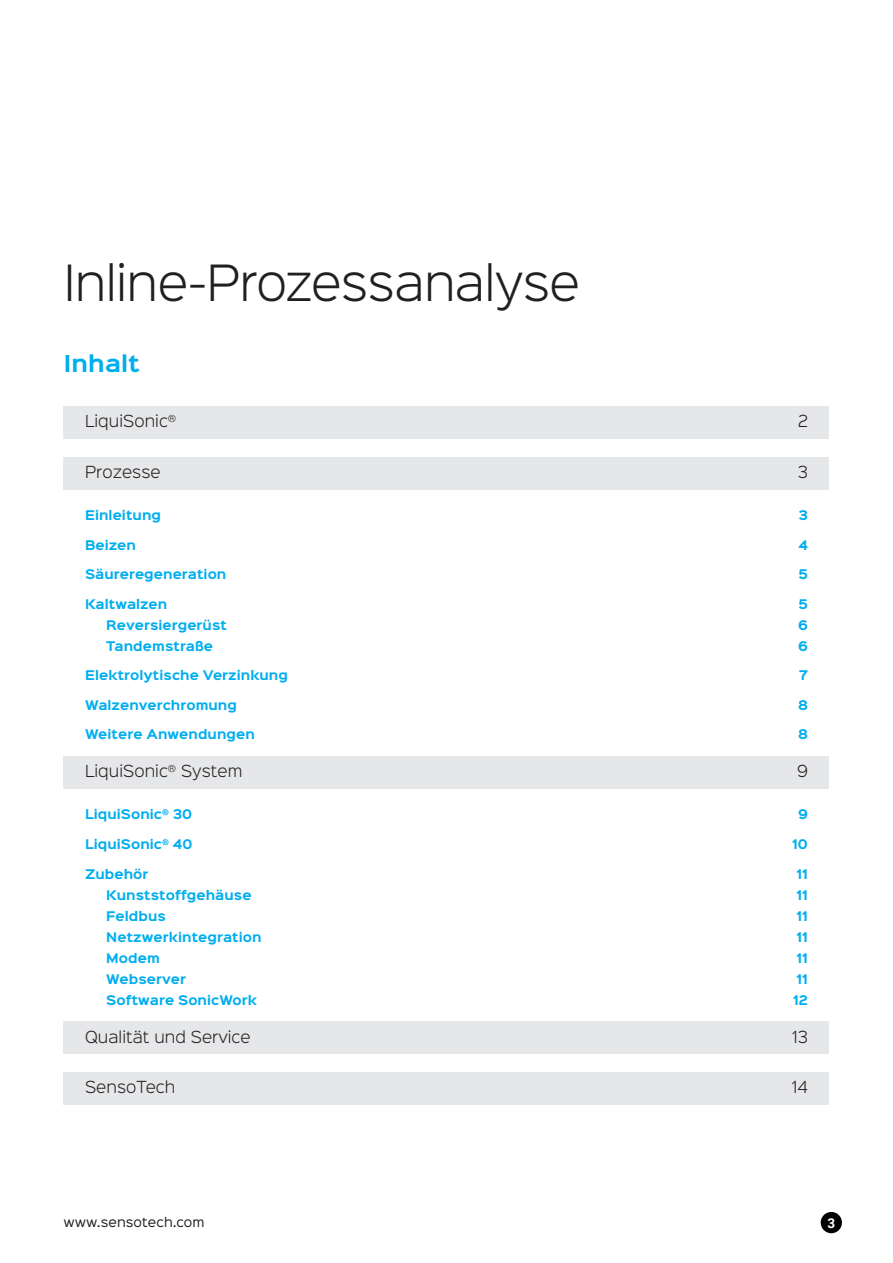
<style>
.page{position:relative;width:893px;height:1263px;background:#fff}
.page>*{position:absolute;margin:0;border:0;box-sizing:border-box;transform-origin:0 0}
.Inhalt_überschrift{font:300 45px "Sinkin Sans 300";letter-spacing:-.015em;color:#231f20}
.Titel_Inhalt{font:700 21px "Sinkin Sans 700";letter-spacing:.01em;color:#00aeef}
.t1{font:300 15px "Sinkin Sans 300";letter-spacing:.005em;color:#231f20}
.t2{font:700 13.5px "Roboto";color:#fff}
.t3{font:700 12px "Sinkin Sans 700";letter-spacing:.005em;color:#00aeef}
.t4{font:12px "Sinkin Sans 400";letter-spacing:.01em;color:#231f20}
</style>
<div class="page">
<div style="left:64px;top:406px;width:765px;height:32px;background:#e6e7e9"></div>
<div style="left:64px;top:457px;width:765px;height:32px;background:#e6e7e9"></div>
<div style="left:64px;top:756px;width:765px;height:32px;background:#e6e7e9"></div>
<div style="left:64px;top:1022px;width:765px;height:32px;background:#e6e7e9"></div>
<div style="left:64px;top:1073px;width:765px;height:32px;background:#e6e7e9"></div>
<div style="left:821px;top:1212px;width:21px;height:21px;background:#000002;border-radius:50%"></div>
<p class="Inhalt_überschrift" style="left:64px;top:246px;width:518px">Inline-Prozessanalyse</p>
<p class="Titel_Inhalt" style="left:64px;top:353px;width:77px">Inhalt</p>
<p class="t1" style="left:85px;top:409px;width:93px">LiquiSonic<sup>®</sup></p>
<p class="t1" style="left:798px;top:409px;width:11px">2</p>
<p class="t1" style="left:85px;top:460px;width:77px">Prozesse</p>
<p class="t1" style="left:798px;top:460px;width:12px">3</p>
<p class="t3" style="left:85px;top:509px;width:77px">Einleitung</p>
<p class="t3" style="left:798px;top:509px;width:11px">3</p>
<p class="t3" style="left:85px;top:538px;width:52px">Beizen</p>
<p class="t3" style="left:798px;top:538px;width:11px">4</p>
<p class="t3" style="left:85px;top:568px;width:143px">Säureregeneration</p>
<p class="t3" style="left:798px;top:568px;width:11px">5</p>
<p class="t3" style="left:85px;top:597px;width:84px">Kaltwalzen</p>
<p class="t3" style="left:798px;top:597px;width:11px">5</p>
<p class="t3" style="left:106px;top:618px;width:122px">Reversiergerüst</p>
<p class="t3" style="left:798px;top:618px;width:11px">6</p>
<p class="t3" style="left:106px;top:639px;width:108px">Tandemstraße</p>
<p class="t3" style="left:798px;top:639px;width:11px">6</p>
<p class="t3" style="left:85px;top:669px;width:204px">Elektrolytische Verzinkung</p>
<p class="t3" style="left:799px;top:669px;width:10px">7</p>
<p class="t3" style="left:85px;top:698px;width:153px">Walzenverchromung</p>
<p class="t3" style="left:798px;top:698px;width:11px">8</p>
<p class="t3" style="left:85px;top:728px;width:171px">Weitere Anwendungen</p>
<p class="t3" style="left:798px;top:728px;width:11px">8</p>
<p class="t1" style="left:85px;top:759px;width:159px">LiquiSonic<sup>®</sup> System</p>
<p class="t1" style="left:797px;top:759px;width:12px">9</p>
<p class="t3" style="left:85px;top:808px;width:109px">LiquiSonic<sup>®</sup> 30</p>
<p class="t3" style="left:798px;top:808px;width:11px">9</p>
<p class="t3" style="left:85px;top:838px;width:109px">LiquiSonic<sup>®</sup> 40</p>
<p class="t3" style="left:792px;top:838px;width:17px">10</p>
<p class="t3" style="left:85px;top:867px;width:65px">Zubehör</p>
<p class="t3" style="left:796px;top:867px;width:13px">11</p>
<p class="t3" style="left:106px;top:888px;width:147px">Kunststoffgehäuse</p>
<p class="t3" style="left:796px;top:888px;width:13px">11</p>
<p class="t3" style="left:106px;top:909px;width:61px">Feldbus</p>
<p class="t3" style="left:796px;top:909px;width:13px">11</p>
<p class="t3" style="left:106px;top:930px;width:157px">Netzwerkintegration</p>
<p class="t3" style="left:796px;top:930px;width:13px">11</p>
<p class="t3" style="left:106px;top:951px;width:55px">Modem</p>
<p class="t3" style="left:796px;top:951px;width:13px">11</p>
<p class="t3" style="left:106px;top:972px;width:81px">Webserver</p>
<p class="t3" style="left:796px;top:972px;width:13px">11</p>
<p class="t3" style="left:106px;top:993px;width:152px">Software SonicWork</p>
<p class="t3" style="left:793px;top:993px;width:16px">12</p>
<p class="t1" style="left:85px;top:1024px;width:167px">Qualität und Service</p>
<p class="t1" style="left:792px;top:1024px;width:17px">13</p>
<p class="t1" style="left:85px;top:1075px;width:92px">SensoTech</p>
<p class="t1" style="left:792px;top:1075px;width:18px">14</p>
<p class="t4" style="left:64px;top:1212px;width:142px">www.sensotech.com</p>
<p class="t2" style="left:827px;top:1213px;width:9px">3</p>
</div>
